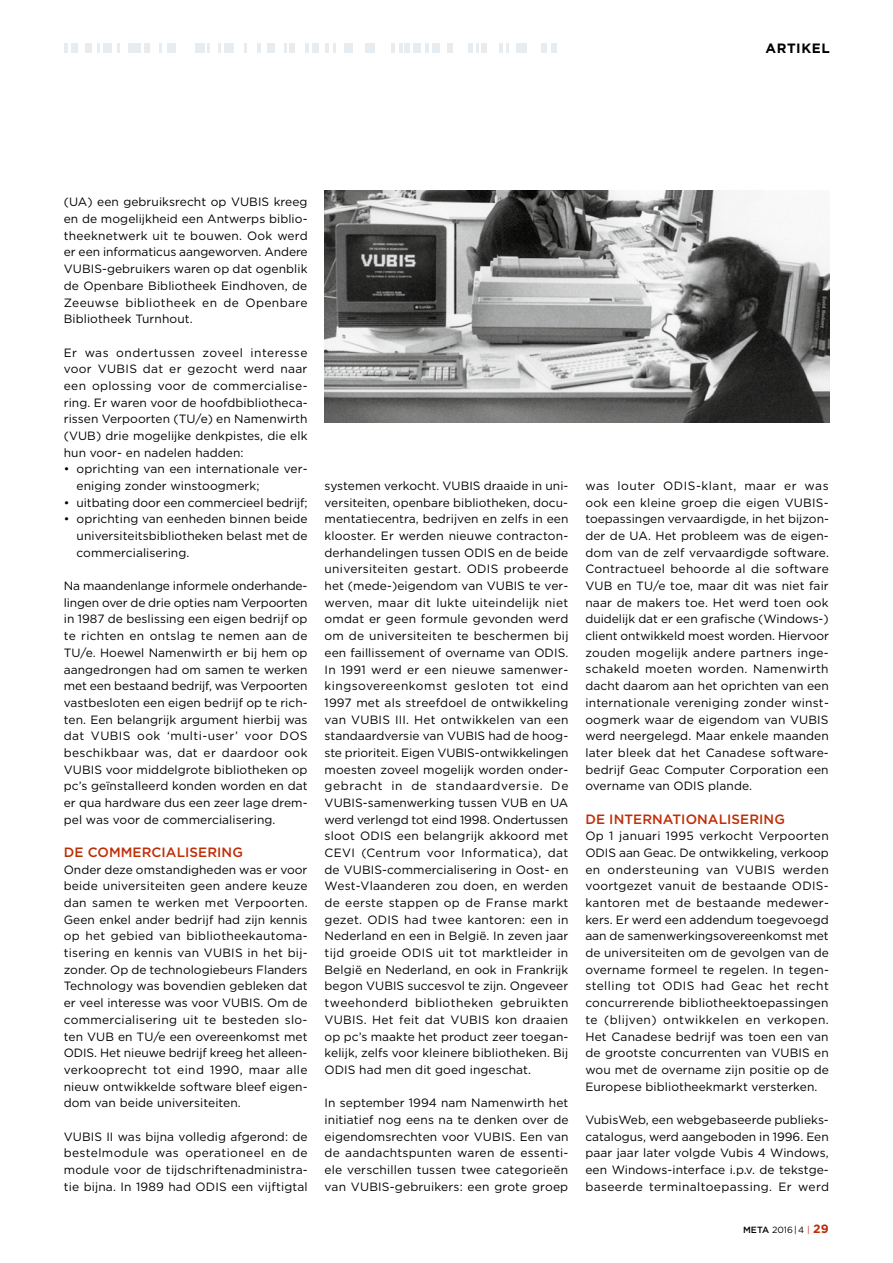
<style>
.page{position:relative;width:893px;height:1263px;background:#fff}
.page>*{position:absolute;margin:0;border:0;box-sizing:border-box;transform-origin:0 0}
.t1{font:500 13.5px "Gotham";letter-spacing:.005em;color:#c02d05}
.t2{font:700 13.5px "Gotham";letter-spacing:.04em;color:#000}
.t3{font:12px/16.6px "Gotham";letter-spacing:.005em;color:#000;text-align:justify}
.t4{font:9px "Gotham";color:#000}
.s1{font-weight:500}
.s2{color:#c02d05}
.s3{font-weight:700;font-size:12px;color:#c02d05}
</style>
<div class="page">
<img style="left:325px;top:190px;width:504px;height:233px">
<svg style="left:218px;top:44px;width:2px;height:9px"></svg>
<svg style="left:117px;top:44px;width:3px;height:9px"></svg>
<div style="left:413px;top:44px;width:7px;height:9px;background:#e7ecf0"></div>
<svg style="left:499px;top:44px;width:10px;height:9px"></svg>
<svg style="left:159px;top:44px;width:3px;height:9px"></svg>
<svg style="left:325px;top:44px;width:11px;height:9px"></svg>
<div style="left:432px;top:44px;width:7px;height:9px;background:#e7ecf0"></div>
<svg style="left:425px;top:44px;width:3px;height:9px"></svg>
<div style="left:85px;top:44px;width:7px;height:9px;background:#e7ecf0"></div>
<svg style="left:257px;top:44px;width:4px;height:9px"></svg>
<svg style="left:97px;top:44px;width:3px;height:9px"></svg>
<div style="left:267px;top:44px;width:7px;height:9px;background:#e7ecf0"></div>
<div style="left:103px;top:44px;width:8px;height:9px;background:#e7ecf0"></div>
<div style="left:313px;top:44px;width:6px;height:9px;background:#e7ecf0"></div>
<div style="left:404px;top:44px;width:6px;height:9px;background:#e7ecf0"></div>
<div style="left:71px;top:44px;width:6px;height:9px;background:#e7ecf0"></div>
<div style="left:167px;top:44px;width:9px;height:9px;background:#e7ecf0"></div>
<div style="left:345px;top:44px;width:8px;height:9px;background:#e7ecf0"></div>
<div style="left:447px;top:44px;width:5px;height:9px;background:#e7ecf0"></div>
<div style="left:224px;top:44px;width:10px;height:9px;background:#e7ecf0"></div>
<div style="left:365px;top:44px;width:10px;height:9px;background:#e7ecf0"></div>
<div style="left:481px;top:44px;width:6px;height:9px;background:#e7ecf0"></div>
<svg style="left:469px;top:44px;width:10px;height:9px"></svg>
<div style="left:289px;top:44px;width:5px;height:9px;background:#e7ecf0"></div>
<div style="left:551px;top:44px;width:5px;height:9px;background:#e7ecf0"></div>
<div style="left:129px;top:44px;width:12px;height:9px;background:#e7ecf0"></div>
<div style="left:195px;top:44px;width:9px;height:9px;background:#e7ecf0"></div>
<svg style="left:244px;top:44px;width:2px;height:9px"></svg>
<div style="left:516px;top:44px;width:10px;height:9px;background:#e7ecf0"></div>
<svg style="left:306px;top:44px;width:3px;height:9px"></svg>
<svg style="left:391px;top:44px;width:11px;height:9px"></svg>
<svg style="left:64px;top:44px;width:3px;height:9px"></svg>
<svg style="left:284px;top:44px;width:3px;height:9px"></svg>
<div style="left:541px;top:44px;width:5px;height:9px;background:#e7ecf0"></div>
<div style="left:144px;top:44px;width:6px;height:9px;background:#e7ecf0"></div>
<svg style="left:208px;top:44px;width:2px;height:9px"></svg>
<p class="t2" style="left:765px;top:40px;width:66px">ARTIKEL</p>
<p class="t3" style="left:64px;top:194px;width:245px">(UA) een gebruiksrecht op VUBIS kreeg en de mogelijkheid een Antwerps biblio&shy;theeknetwerk uit te bouwen. Ook werd er een informaticus aangeworven. Andere VUBIS-gebruikers waren op dat ogenblik de Openbare Bibliotheek Eindhoven, de Zeeuwse bibliotheek en de Openbare Bibliotheek Turnhout.</p>
<p class="t3" style="left:64px;top:344px;width:245px">Er was ondertussen zoveel interesse voor VUBIS dat er gezocht werd naar een oplossing voor de commercialise&shy;ring. Er waren voor de hoofdbibliotheca&shy;rissen Verpoorten (TU/e) en Namenwirth (VUB) drie mogelijke denkpistes, die elk hun voor- en nadelen hadden:</p>
<p class="t3" style="left:77px;top:460px;width:233px;text-indent:-13px">• oprichting van een internationale ver&shy;eniging zonder winstoogmerk;</p>
<p class="t3" style="left:64px;top:494px;width:245px">• uitbating door een commercieel bedrijf;</p>
<p class="t3" style="left:77px;top:510px;width:233px;text-indent:-13px">• oprichting van eenheden binnen beide universiteitsbibliotheken belast met de commercialisering.</p>
<p class="t3" style="left:64px;top:577px;width:245px">Na maandenlange informele onderhande&shy;lingen over de drie opties nam Verpoorten in 1987 de beslissing een eigen bedrijf op te richten en ontslag te nemen aan de TU/e. Hoewel Namenwirth er bij hem op aangedrongen had om samen te werken met een bestaand bedrijf, was Verpoorten vastbesloten een eigen bedrijf op te rich&shy;ten. Een belangrijk argument hierbij was dat VUBIS ook ‘multi-user’ voor DOS beschikbaar was, dat er daardoor ook VUBIS voor middelgrote bibliotheken op pc’s geïnstalleerd konden worden en dat er qua hardware dus een zeer lage drem&shy;pel was voor de commercialisering.</p>
<p class="t1" style="left:64px;top:843px;width:36px">DE COMME</p>
<p class="t1" style="left:142px;top:843px;width:19px">RCIALISE</p>
<p class="t1" style="left:207px;top:843px;width:37px">RING</p>
<p class="t3" style="left:64px;top:861px;width:245px">Onder deze omstandigheden was er voor beide universiteiten geen andere keuze dan samen te werken met Verpoorten.<br>Geen enkel ander bedrijf had zijn kennis op het gebied van bibliotheekautoma&shy;tisering en kennis van VUBIS in het bij&shy;zonder. Op de technologiebeurs Flanders Technology was bovendien gebleken dat er veel interesse was voor VUBIS. Om de commercialisering uit te besteden slo&shy;ten VUB en TU/e een overeenkomst met ODIS. Het nieuwe bedrijf kreeg het alleen&shy;verkooprecht tot eind 1990, maar alle nieuw ontwikkelde software bleef eigen&shy;dom van beide universiteiten.</p>
<p class="t3" style="left:64px;top:1128px;width:245px">VUBIS II was bijna volledig afgerond: de bestelmodule was operationeel en de module voor de tijdschriftenadministra&shy;tie bijna. In 1989 had ODIS een vijftigtal</p>
<p class="t3" style="left:325px;top:477px;width:245px">systemen verkocht. VUBIS draaide in uni&shy;versiteiten, openbare bibliotheken, docu&shy;mentatiecentra, bedrijven en zelfs in een klooster. Er werden nieuwe contracton&shy;derhandelingen tussen ODIS en de beide universiteiten gestart. ODIS probeerde het (mede-)eigendom van VUBIS te ver&shy;werven, maar dit lukte uiteindelijk niet omdat er geen formule gevonden werd om de universiteiten te beschermen bij een faillissement of overname van ODIS.<br>In 1991 werd er een nieuwe samenwer&shy;kingsovereenkomst gesloten tot eind 1997 met als streefdoel de ontwikkeling van VUBIS III. Het ontwikkelen van een standaardversie van VUBIS had de hoog&shy;ste prioriteit. Eigen VUBIS-ontwikkelingen moesten zoveel mogelijk worden onder&shy;gebracht in de standaardversie. De VUBIS-samenwerking tussen VUB en UA werd verlengd tot eind 1998. Ondertussen sloot ODIS een belangrijk akkoord met CEVI (Centrum voor Informatica), dat de VUBIS-commercialisering in Oost- en West-Vlaanderen zou doen, en werden de eerste stappen op de Franse markt gezet. ODIS had twee kantoren: een in Nederland en een in België. In zeven jaar tijd groeide ODIS uit tot marktleider in België en Nederland, en ook in Frankrijk begon VUBIS succesvol te zijn. Ongeveer tweehonderd bibliotheken gebruikten VUBIS. Het feit dat VUBIS kon draaien op pc’s maakte het product zeer toegan&shy;kelijk, zelfs voor kleinere bibliotheken. Bij ODIS had men dit goed ingeschat.</p>
<p class="t3" style="left:325px;top:1094px;width:245px">In september 1994 nam Namenwirth het initiatief nog eens na te denken over de eigendomsrechten voor VUBIS. Een van de aandachtspunten waren de essenti&shy;ële verschillen tussen twee categorieën van VUBIS-gebruikers: een grote groep</p>
<p class="t3" style="left:585px;top:477px;width:245px">was louter ODIS-klant, maar er was ook een kleine groep die eigen VUBIS&shy;toepassingen vervaardigde, in het bijzon&shy;der de UA. Het probleem was de eigen&shy;dom van de zelf vervaardigde software.<br>Contractueel behoorde al die software VUB en TU/e toe, maar dit was niet fair naar de makers toe. Het werd toen ook duidelijk dat er een grafische (Windows-) client ontwikkeld moest worden. Hiervoor zouden mogelijk andere partners inge&shy;schakeld moeten worden. Namenwirth dacht daarom aan het oprichten van een internationale vereniging zonder winst&shy;oogmerk waar de eigendom van VUBIS werd neergelegd. Maar enkele maanden later bleek dat het Canadese software&shy;bedrijf Geac Computer Corporation een overname van ODIS plande.</p>
<p class="t1" style="left:585px;top:810px;width:33px">DE INTE</p>
<p class="t1" style="left:642px;top:810px;width:20px">RNATIONALISE</p>
<p class="t1" style="left:749px;top:810px;width:37px">RING</p>
<p class="t3" style="left:585px;top:827px;width:245px">Op 1 januari 1995 verkocht Verpoorten ODIS aan Geac. De ontwikkeling, verkoop en ondersteuning van VUBIS werden voortgezet vanuit de bestaande ODIS&shy;kantoren met de bestaande medewer&shy;kers. Er werd een addendum toegevoegd aan de samenwerkingsovereenkomst met de universiteiten om de gevolgen van de overname formeel te regelen. In tegen&shy;stelling tot ODIS had Geac het recht concurrerende bibliotheektoepassingen te (blijven) ontwikkelen en verkopen.<br>Het Canadese bedrijf was toen een van de grootste concurrenten van VUBIS en wou met de overname zijn positie op de Europese bibliotheekmarkt versterken.</p>
<p class="t3" style="left:585px;top:1111px;width:245px">VubisWeb, een webgebaseerde publieks&shy;catalogus, werd aangeboden in 1996. Een paar jaar later volgde Vubis 4 Windows, een Windows-interface i.p.v. de tekstge&shy;baseerde terminaltoepassing. Er werd</p>
<p class="t4" style="left:743px;top:1224px;width:87px"><span class="s1">META</span> 2016 | 4 <span class="s2">|</span> <span class="s3">29</span></p>
</div>
